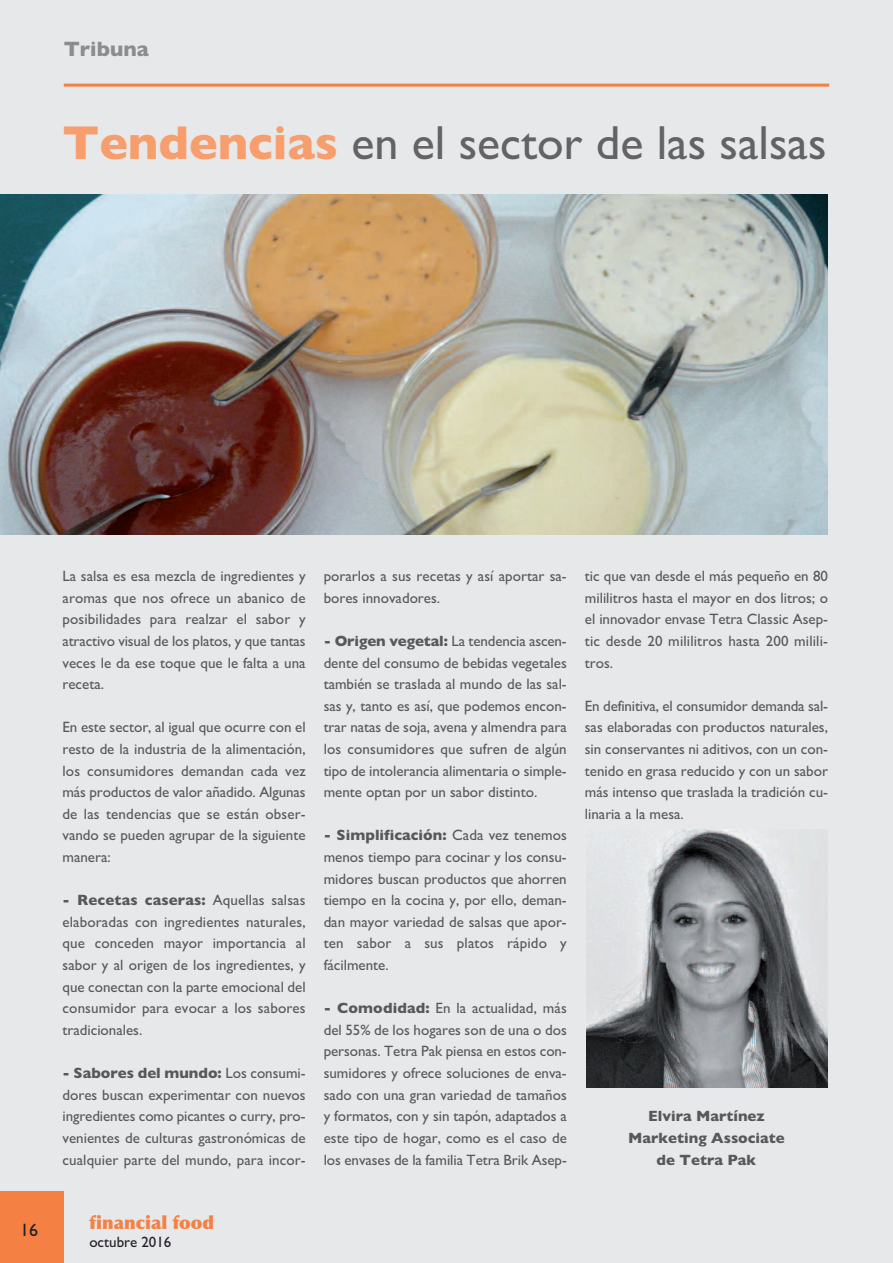
<style>
.page{position:relative;width:893px;height:1263px;background:#e7e8e9}
.page>*{position:absolute;margin:0;border:0;box-sizing:border-box;transform-origin:0 0}
.t1{font:48px "Gill Sans";color:#636366}
.t2{font:700 21px "Gill Sans";color:#8a8c8f}
.t3{font:900 18px "Optima";color:#f48044}
.t4{font:18px "Gill Sans";color:#231f20}
.t5{font:15px/21.6px "Gill Sans";color:#57585a;text-align:justify}
.t6{font:700 15px/21.6px "Gill Sans";color:#57585a;text-align:center}
.t7{font:15px "Gill Sans";color:#231f20}
.s1{font-weight:700;color:#f89d6c}
.s2{font-weight:700}
</style>
<div class="page">
<hr style="left:64px;top:84px;width:765px;height:3px;background:#f48044">
<div style="left:0;top:1191px;width:64px;height:72px;background:#f48044"></div>
<img style="left:587px;top:829px;width:241px;height:258px">
<img style="left:0;top:194px;width:827px;height:340px">
<h2 class="t2" style="left:64px;top:36px;width:87px">Tribuna</h2>
<h1 class="t1" style="left:62px;top:115px;width:765px"><span class="s1">Tendencias</span> en el sector de las salsas</h1>
<p class="t4" style="left:20px;top:1219px;width:19px">16</p>
<p class="t5" style="left:62px;top:565px;width:245px">La salsa es esa mezcla de ingredientes y aromas que nos ofrece un abanico de posibilidades para realzar el sabor y atractivo visual de los platos, y que tantas veces le da ese toque que le falta a una receta.</p>
<p class="t5" style="left:62px;top:716px;width:245px">En este sector, al igual que ocurre con el resto de la industria de la alimentación, los consumidores demandan cada vez más productos de valor añadido. Algunas de las tendencias que se están obser&shy;vando se pueden agrupar de la siguiente manera:</p>
<p class="t5" style="left:62px;top:889px;width:245px"><span class="s2">- Recetas caseras:</span> Aquellas salsas elaboradas con ingredientes naturales, que conceden mayor importancia al sabor y al origen de los ingredientes, y que conectan con la parte emocional del consumidor para evocar a los sabores tradicionales.</p>
<p class="t5" style="left:63px;top:1062px;width:245px"><span class="s2">- Sabores del mundo:</span> Los consumi&shy;dores buscan experimentar con nuevos ingredientes como picantes o curry, pro&shy;venientes de culturas gastronómicas de cualquier parte del mundo, para incor-</p>
<p class="t5" style="left:324px;top:565px;width:245px">porarlos a sus recetas y así aportar sa&shy;bores innovadores.</p>
<p class="t5" style="left:324px;top:630px;width:245px"><span class="s2">- Origen vegetal:</span> La tendencia ascen&shy;dente del consumo de bebidas vegetales también se traslada al mundo de las sal&shy;sas y, tanto es así, que podemos encon&shy;trar natas de soja, avena y almendra para los consumidores que sufren de algún tipo de intolerancia alimentaria o simple&shy;mente optan por un sabor distinto.</p>
<p class="t5" style="left:324px;top:824px;width:245px"><span class="s2">- Simplificación:</span> Cada vez tenemos menos tiempo para cocinar y los consu&shy;midores buscan productos que ahorren tiempo en la cocina y, por ello, deman&shy;dan mayor variedad de salsas que apor&shy;ten sabor a sus platos rápido y fácilmente.</p>
<p class="t5" style="left:324px;top:997px;width:245px"><span class="s2">- Comodidad:</span> En la actualidad, más del 55% de los hogares son de una o dos personas. Tetra Pak piensa en estos con&shy;sumidores y ofrece soluciones de enva&shy;sado con una gran variedad de tamaños y formatos, con y sin tapón, adaptados a este tipo de hogar, como es el caso de los envases de la familia Tetra Brik Asep-</p>
<p class="t5" style="left:585px;top:565px;width:245px">tic que van desde el más pequeño en 80 mililitros hasta el mayor en dos litros; o el innovador envase Tetra Classic Asep&shy;tic desde 20 mililitros hasta 200 milili&shy;tros.</p>
<p class="t5" style="left:585px;top:695px;width:245px">En definitiva, el consumidor demanda sal&shy;sas elaboradas con productos naturales, sin conservantes ni aditivos, con un con&shy;tenido en grasa reducido y con un sabor más intenso que traslada la tradición cu&shy;linaria a la mesa.</p>
<p class="t6" style="left:628px;top:1105px;width:158px">Elvira Martínez<br>Marketing Associate de Tetra Pak</p>
<p class="t3" style="left:89px;top:1211px;width:126px">financial food</p>
<p class="t7" style="left:89px;top:1233px;width:84px">octubre 2016</p>
</div>
